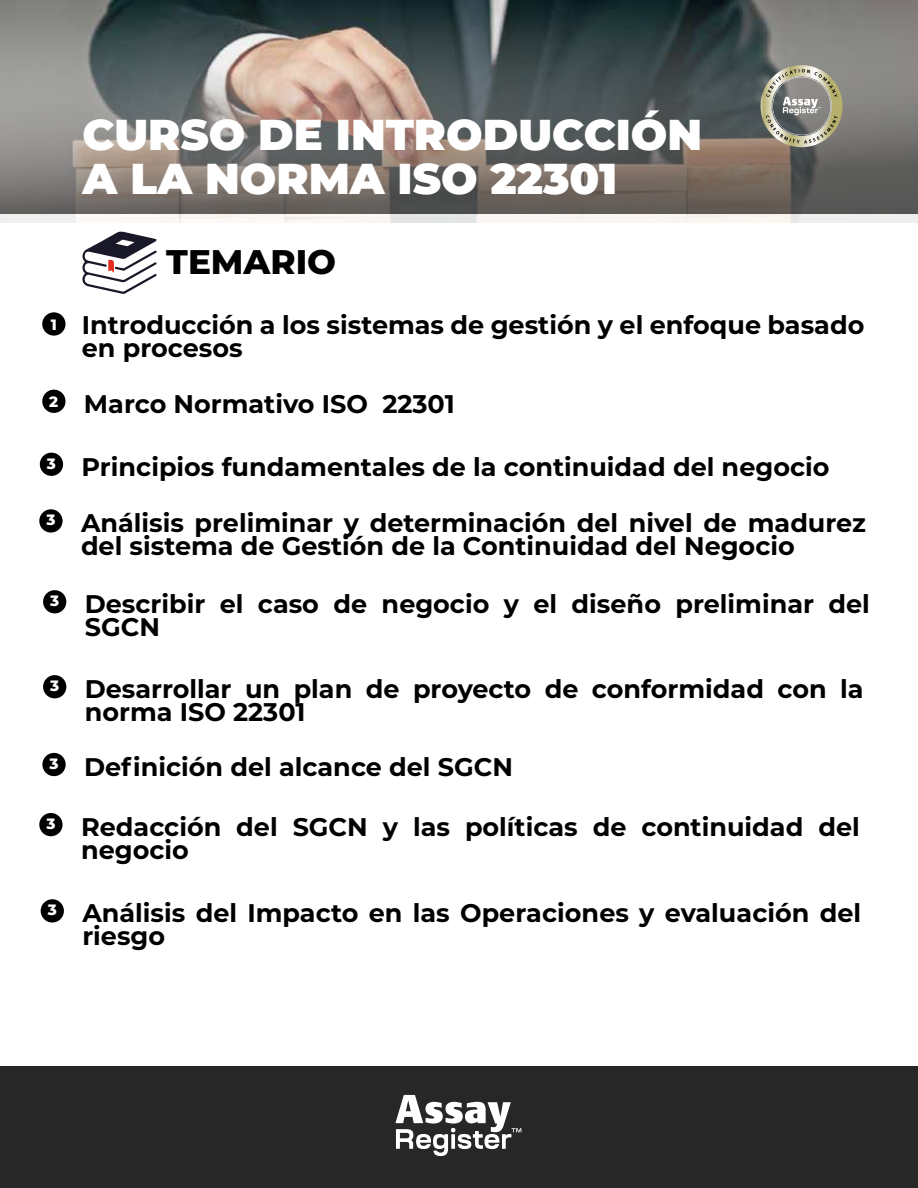
<style>
.page{position:relative;width:918px;height:1188px;background:#fff}
.page>*{position:absolute;margin:0;border:0;box-sizing:border-box;transform-origin:0 0}
.t1{font:900 43.2px/43.5px "Montserrat";color:#fff}
.t2{font:800 34.2px "Montserrat";color:#000}
.t3{font:700 25.5px/22.5px "Montserrat";color:#000}
.t4{font:800 15px "Montserrat";color:#fff}
</style>
<div class="page">
<img style="left:0;top:0;width:918px;height:223px">
<svg style="left:761px;top:65px;width:82px;height:82px;background:#999789"></svg>
<svg style="left:82px;top:231px;width:75px;height:63px"></svg>
<div style="left:42px;top:312px;width:24px;height:24px;background:#000;border-radius:50%"></div>
<div style="left:42px;top:390px;width:24px;height:23px;background:#000;border-radius:50%"></div>
<div style="left:0;top:1067px;width:918px;height:121px;background:#282727"></div>
<svg style="left:395px;top:1095px;width:126px;height:61px"></svg>
<div style="left:40px;top:453px;width:23px;height:23px;background:#000;border-radius:50%"></div>
<div style="left:39px;top:509px;width:24px;height:24px;background:#000;border-radius:50%"></div>
<div style="left:43px;top:590px;width:23px;height:23px;background:#000;border-radius:50%"></div>
<div style="left:43px;top:675px;width:23px;height:23px;background:#000;border-radius:50%"></div>
<div style="left:42px;top:753px;width:24px;height:23px;background:#000;border-radius:50%"></div>
<div style="left:39px;top:813px;width:24px;height:23px;background:#000;border-radius:50%"></div>
<div style="left:41px;top:899px;width:23px;height:24px;background:#000;border-radius:50%"></div>
<p class="t4" style="left:51px;top:314px;width:8px">1</p>
<p class="t4" style="left:49px;top:391px;width:10px">2</p>
<h1 class="t1" style="left:83px;top:110px;width:621px">CURSO DE INTRODUCCIÓN<br>A LA NORMA ISO 22301</h1>
<h2 class="t2" style="left:166px;top:237px;width:171px">TEMARIO</h2>
<p class="t3" style="left:82px;top:313px;width:784px">Introducción a los sistemas de gestión y el enfoque basado en procesos</p>
<p class="t3" style="left:84px;top:391px;width:372px">Marco Normativo ISO 22301</p>
<p class="t3" style="left:47px;top:454px;width:784px"><sup>3</sup> Principios fundamentales de la continuidad del negocio</p>
<p class="t3" style="left:81px;top:511px;width:787px;text-indent:-35px"><sup>3</sup> Análisis preliminar y determinación del nivel de madurez del sistema de Gestión de la Continuidad del Negocio</p>
<p class="t3" style="left:85px;top:592px;width:787px;text-indent:-35px"><sup>3</sup> Describir el caso de negocio y el diseño preliminar del<br>SGCN</p>
<p class="t3" style="left:85px;top:677px;width:780px;text-indent:-35px"><sup>3</sup> Desarrollar un plan de proyecto de conformidad con la norma ISO 22301</p>
<p class="t3" style="left:49px;top:754px;width:465px"><sup>3</sup> Definición del alcance del SGCN</p>
<p class="t3" style="left:81px;top:814px;width:780px;text-indent:-35px"><sup>3</sup> Redacción del SGCN y las políticas de continuidad del negocio</p>
<p class="t3" style="left:82px;top:901px;width:780px;text-indent:-35px"><sup>3</sup> Análisis del Impacto en las Operaciones y evaluación del riesgo</p>
</div>
